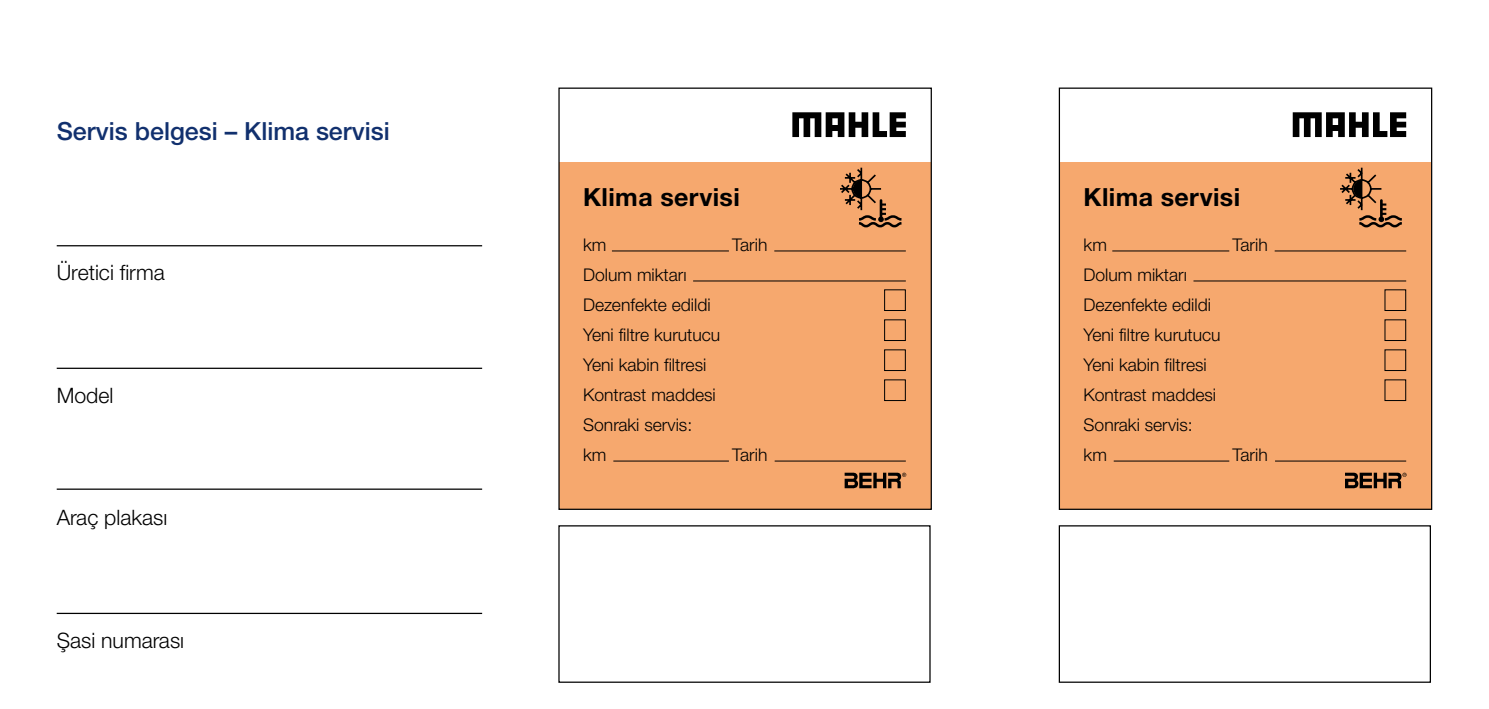
<style>
.page{position:relative;width:1489px;height:709px;background:#fff}
.page>*{position:absolute;margin:0;border:0;box-sizing:border-box;transform-origin:0 0}
.t1{font:500 25px "Helvetica Neue LTW1 G";color:#11306e}
.t2{font:700 25px "Helvetica Neue LTW1 G";letter-spacing:.015em;color:#000}
.t3{font:300 21.25px "Helvetica Neue LTW1 G";color:#000}
.t4{font:300 17.5px/30px "Helvetica Neue LTW1 G";color:#000}
</style>
<div class="page">
<hr style="left:57px;top:613px;width:425px;height:1px;background:#000">
<hr style="left:57px;top:245px;width:425px;height:1px;background:#000">
<hr style="left:57px;top:368px;width:425px;height:1px;background:#000">
<hr style="left:57px;top:488px;width:425px;height:2px;background:#000">
<div style="left:1059px;top:162px;width:371px;height:346px;background:#f6a86e"></div>
<svg style="left:1340px;top:168px;width:62px;height:59px"></svg>
<hr style="left:1112px;top:250px;width:117px;height:1px;background:#000">
<hr style="left:1274px;top:250px;width:131px;height:1px;background:#000">
<hr style="left:1113px;top:460px;width:116px;height:1px;background:#000">
<hr style="left:1274px;top:460px;width:131px;height:1px;background:#000">
<hr style="left:1193px;top:280px;width:212px;height:1px;background:#000">
<svg style="left:1292px;top:112px;width:113px;height:25px"></svg>
<svg style="left:1345px;top:472px;width:61px;height:16px"></svg>
<div style="left:1058px;top:88px;width:373px;height:422px;border:1px solid #000"></div>
<div style="left:559px;top:162px;width:371px;height:346px;background:#f6a86e"></div>
<svg style="left:840px;top:168px;width:62px;height:59px"></svg>
<hr style="left:612px;top:250px;width:117px;height:1px;background:#000">
<hr style="left:774px;top:250px;width:131px;height:1px;background:#000">
<hr style="left:613px;top:460px;width:116px;height:1px;background:#000">
<hr style="left:774px;top:460px;width:131px;height:1px;background:#000">
<hr style="left:693px;top:280px;width:212px;height:1px;background:#000">
<div style="left:884px;top:289px;width:21px;height:22px;border:1px solid #000"></div>
<div style="left:884px;top:319px;width:21px;height:22px;border:1px solid #000"></div>
<div style="left:884px;top:349px;width:21px;height:22px;border:1px solid #000"></div>
<div style="left:884px;top:379px;width:21px;height:22px;border:1px solid #000"></div>
<svg style="left:792px;top:112px;width:113px;height:25px"></svg>
<svg style="left:844px;top:472px;width:62px;height:16px"></svg>
<div style="left:558px;top:88px;width:373px;height:422px;border:1px solid #000"></div>
<h1 class="t1" style="left:57px;top:116px;width:335px">Servis belgesi – Klima servisi</h1>
<p class="t3" style="left:57px;top:259px;width:109px">Üretici firma</p>
<p class="t3" style="left:57px;top:382px;width:58px">Model</p>
<p class="t3" style="left:57px;top:504px;width:112px">Araç plakası</p>
<p class="t3" style="left:57px;top:627px;width:129px">Şasi numarası</p>
<h1 class="t2" style="left:583px;top:182px;width:158px">Klima servisi</h1>
<p class="t4" style="left:583px;top:230px;width:25px">km</p>
<p class="t4" style="left:732px;top:230px;width:37px">Tarih</p>
<p class="t4" style="left:583px;top:260px;width:139px">Dolum miktarı<br>Dezenfekte edildi<br>Yeni filtre kurutucu<br>Yeni kabin filtresi<br>Kontrast maddesi<br>Sonraki servis:<br>km</p>
<p class="t4" style="left:732px;top:440px;width:37px">Tarih</p>
<h1 class="t2" style="left:1083px;top:182px;width:158px">Klima servisi</h1>
<p class="t4" style="left:1083px;top:230px;width:25px">km</p>
<p class="t4" style="left:1232px;top:230px;width:37px">Tarih</p>
<p class="t4" style="left:1083px;top:260px;width:139px">Dolum miktarı<br>Dezenfekte edildi<br>Yeni filtre kurutucu<br>Yeni kabin filtresi<br>Kontrast maddesi<br>Sonraki servis:<br>km</p>
<p class="t4" style="left:1232px;top:440px;width:37px">Tarih</p>
</div>
